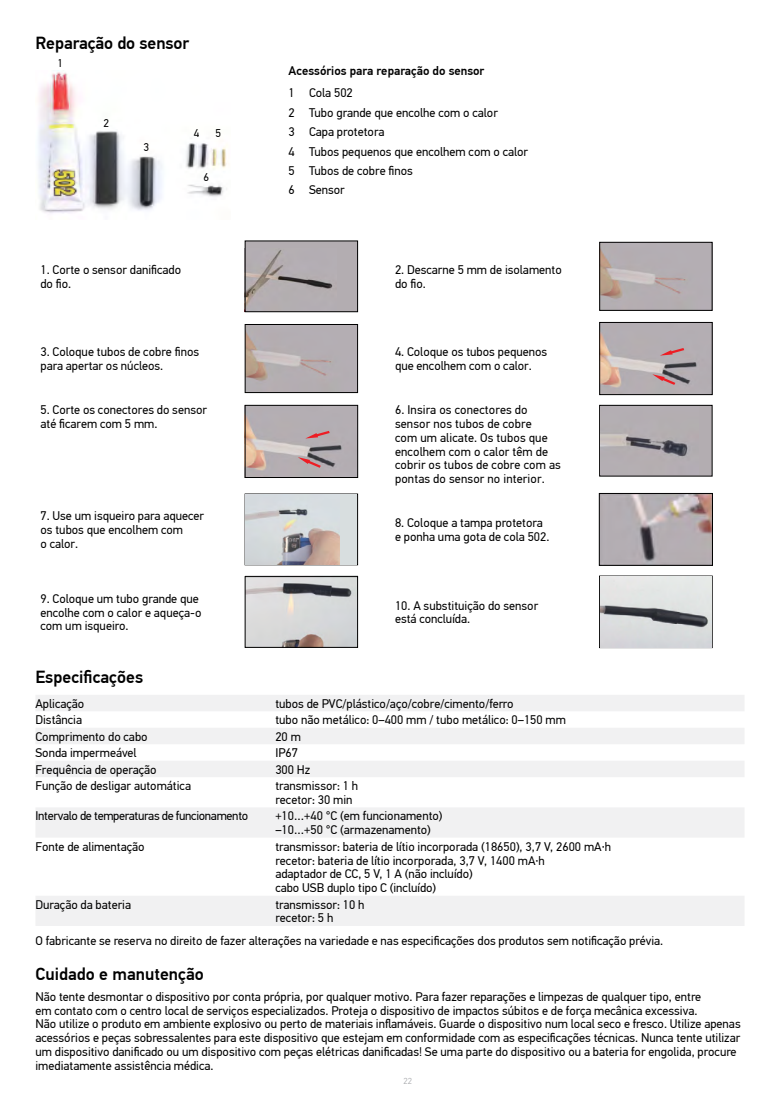
<style>
.page{position:relative;width:780px;height:1099px;background:#fff}
.page>*{position:absolute;margin:0;border:0;box-sizing:border-box;transform-origin:0 0}
.t1{font:500 17.5px "PF Din Text Pro";color:#000}
.t2{font:12.5px/13.8px "PF Din Text Pro";color:#000}
.t3{font:12.5px "PF Din Text Pro";letter-spacing:-.025em;color:#000}
.t4{font:500 12.5px "PF Din Text Pro";color:#000}
.t5{font:11.25px "PF Din Text Pro";color:#000}
.t6{font:300 8.75px "PF Din Text Pro";color:#a7a9ac}
.s1{font-family:"Cambria"}
</style>
<div class="page">
<img style="left:38px;top:72px;width:189px;height:141px">
<div style="left:245px;top:241px;width:112px;height:71px;background:#b3adb1"></div>
<img style="left:247px;top:250px;width:86px;height:55px">
<div style="left:245px;top:240px;width:113px;height:72px;border:1px solid #000"></div>
<img style="left:601px;top:244px;width:109px;height:65px">
<div style="left:599px;top:242px;width:113px;height:69px;border:1px solid #000"></div>
<img style="left:247px;top:326px;width:109px;height:65px">
<div style="left:245px;top:324px;width:113px;height:69px;border:1px solid #000"></div>
<img style="left:601px;top:324px;width:109px;height:69px">
<div style="left:599px;top:322px;width:113px;height:73px;border:1px solid #000"></div>
<svg style="left:659px;top:348px;width:25px;height:7px"></svg>
<svg style="left:652px;top:374px;width:23px;height:11px"></svg>
<img style="left:247px;top:407px;width:109px;height:69px">
<div style="left:245px;top:405px;width:113px;height:73px;border:1px solid #000"></div>
<svg style="left:305px;top:431px;width:24px;height:7px"></svg>
<svg style="left:298px;top:457px;width:23px;height:11px"></svg>
<div style="left:599px;top:405px;width:113px;height:71px;background:#b3adb1"></div>
<div style="left:599px;top:405px;width:113px;height:71px;border:1px solid #000"></div>
<img style="left:601px;top:406px;width:97px;height:51px">
<div style="left:245px;top:493px;width:113px;height:72px;border:1px solid #000"></div>
<img style="left:245px;top:494px;width:95px;height:70px">
<div style="left:340px;top:494px;width:17px;height:70px;background:#d8dedf"></div>
<img style="left:601px;top:495px;width:109px;height:68px">
<div style="left:599px;top:493px;width:113px;height:72px;border:1px solid #000"></div>
<img style="left:247px;top:578px;width:109px;height:67px">
<div style="left:245px;top:576px;width:113px;height:71px;border:1px solid #000"></div>
<div style="left:599px;top:575px;width:113px;height:73px;border:1px solid #000"></div>
<img style="left:600px;top:576px;width:111px;height:71px">
<svg style="left:36px;top:695px;width:708px;height:230px"></svg>
<h1 class="t1" style="left:35px;top:32px;width:155px">Reparação do sensor</h1>
<p class="t5" style="left:57px;top:57px;width:7px">1</p>
<p class="t5" style="left:103px;top:116px;width:7px">2</p>
<p class="t5" style="left:144px;top:140px;width:7px">3</p>
<p class="t5" style="left:194px;top:126px;width:7px">4</p>
<p class="t5" style="left:215px;top:126px;width:7px">5</p>
<p class="t5" style="left:203px;top:170px;width:7px">6</p>
<p class="t4" style="left:288px;top:63px;width:197px">Acessórios para reparação do sensor</p>
<p class="t2" style="left:288px;top:83px;width:241px;line-height:19.4px">1 Cola 502<br>2 Tubo grande que encolhe com o calor<br>3 Capa protetora<br>4 Tubos pequenos que encolhem com o calor<br>5 Tubos de cobre finos<br>6 Sensor</p>
<p class="t2" style="left:40px;top:263px;width:142px">1. Corte o sensor danificado do fio.</p>
<p class="t2" style="left:395px;top:263px;width:168px">2. Descarne 5 mm de isolamento do fio.</p>
<p class="t2" style="left:40px;top:345px;width:160px">3. Coloque tubos de cobre finos para apertar os núcleos.</p>
<p class="t2" style="left:395px;top:345px;width:154px">4. Coloque os tubos pequenos que encolhem com o calor.</p>
<p class="t2" style="left:40px;top:403px;width:168px">5. Corte os conectores do sensor até ficarem com 5 mm.</p>
<p class="t2" style="left:395px;top:403px;width:167px">6. Insira os conectores do sensor nos tubos de cobre<br>com um alicate. Os tubos que encolhem com o calor têm de cobrir os tubos de cobre com as pontas do sensor no interior.</p>
<p class="t2" style="left:40px;top:509px;width:165px">7. Use um isqueiro para aquecer os tubos que encolhem com<br>o calor.</p>
<p class="t2" style="left:395px;top:516px;width:156px">8. Coloque a tampa protetora e ponha uma gota de cola 502.</p>
<p class="t2" style="left:40px;top:591px;width:163px">9. Coloque um tubo grande que encolhe com o calor e aqueça-o com um isqueiro.</p>
<p class="t2" style="left:395px;top:598px;width:145px">10. A substituição do sensor está concluída.</p>
<h1 class="t1" style="left:35px;top:666px;width:109px">Especificações</h1>
<p class="t2" style="left:35px;top:696px;width:50px">Aplicação</p>
<p class="t2" style="left:275px;top:696px;width:240px">tubos de PVC/plástico/aço/cobre/cimento/ferro</p>
<p class="t2" style="left:35px;top:713px;width:48px">Distância</p>
<p class="t2" style="left:275px;top:713px;width:292px">tubo não metálico: 0–400 mm / tubo metálico: 0–150 mm</p>
<p class="t2" style="left:35px;top:729px;width:114px">Comprimento do cabo</p>
<p class="t2" style="left:275px;top:729px;width:27px">20 m</p>
<p class="t2" style="left:35px;top:746px;width:103px">Sonda impermeável</p>
<p class="t2" style="left:275px;top:746px;width:24px">IP67</p>
<p class="t2" style="left:35px;top:762px;width:123px">Frequência de operação</p>
<p class="t2" style="left:275px;top:762px;width:36px">300 Hz</p>
<p class="t2" style="left:35px;top:779px;width:157px">Função de desligar automática</p>
<p class="t2" style="left:275px;top:779px;width:84px">transmissor: 1 h recetor: 30 min</p>
<p class="t3" style="left:35px;top:808px;width:214px">Intervalo de temperaturas de funcionamento</p>
<p class="t2" style="left:275px;top:809px;width:169px">+10…+40 °C (em funcionamento) –10…+50 °C (armazenamento)</p>
<p class="t2" style="left:35px;top:839px;width:111px">Fonte de alimentação</p>
<p class="t2" style="left:275px;top:839px;width:337px">transmissor: bateria de lítio incorporada (18650), 3,7 V, 2600 mA<span class="s1">∙</span>h recetor: bateria de lítio incorporada, 3,7 V, 1400 mA<span class="s1">∙</span>h<br>adaptador de CC, 5 V, 1 A (não incluído)<br>cabo USB duplo tipo C (incluído)</p>
<p class="t2" style="left:35px;top:897px;width:97px">Duração da bateria</p>
<p class="t2" style="left:275px;top:897px;width:91px">transmissor: 10 h recetor: 5 h</p>
<p class="t2" style="left:35px;top:934px;width:629px">O fabricante se reserva no direito de fazer alterações na variedade e nas especificações dos produtos sem notificação prévia.</p>
<h1 class="t1" style="left:35px;top:963px;width:170px">Cuidado e manutenção</h1>
<p class="t2" style="left:35px;top:989px;width:706px">Não tente desmontar o dispositivo por conta própria, por qualquer motivo. Para fazer reparações e limpezas de qualquer tipo, entre<br>em contato com o centro local de serviços especializados. Proteja o dispositivo de impactos súbitos e de força mecânica excessiva.<br>Não utilize o produto em ambiente explosivo ou perto de materiais inflamáveis. Guarde o dispositivo num local seco e fresco. Utilize apenas acessórios e peças sobressalentes para este dispositivo que estejam em conformidade com as especificações técnicas. Nunca tente utilizar um dispositivo danificado ou um dispositivo com peças elétricas danificadas! Se uma parte do dispositivo ou a bateria for engolida, procure imediatamente assistência médica.</p>
<p class="t6" style="left:403px;top:1076px;width:10px">22</p>
</div>
